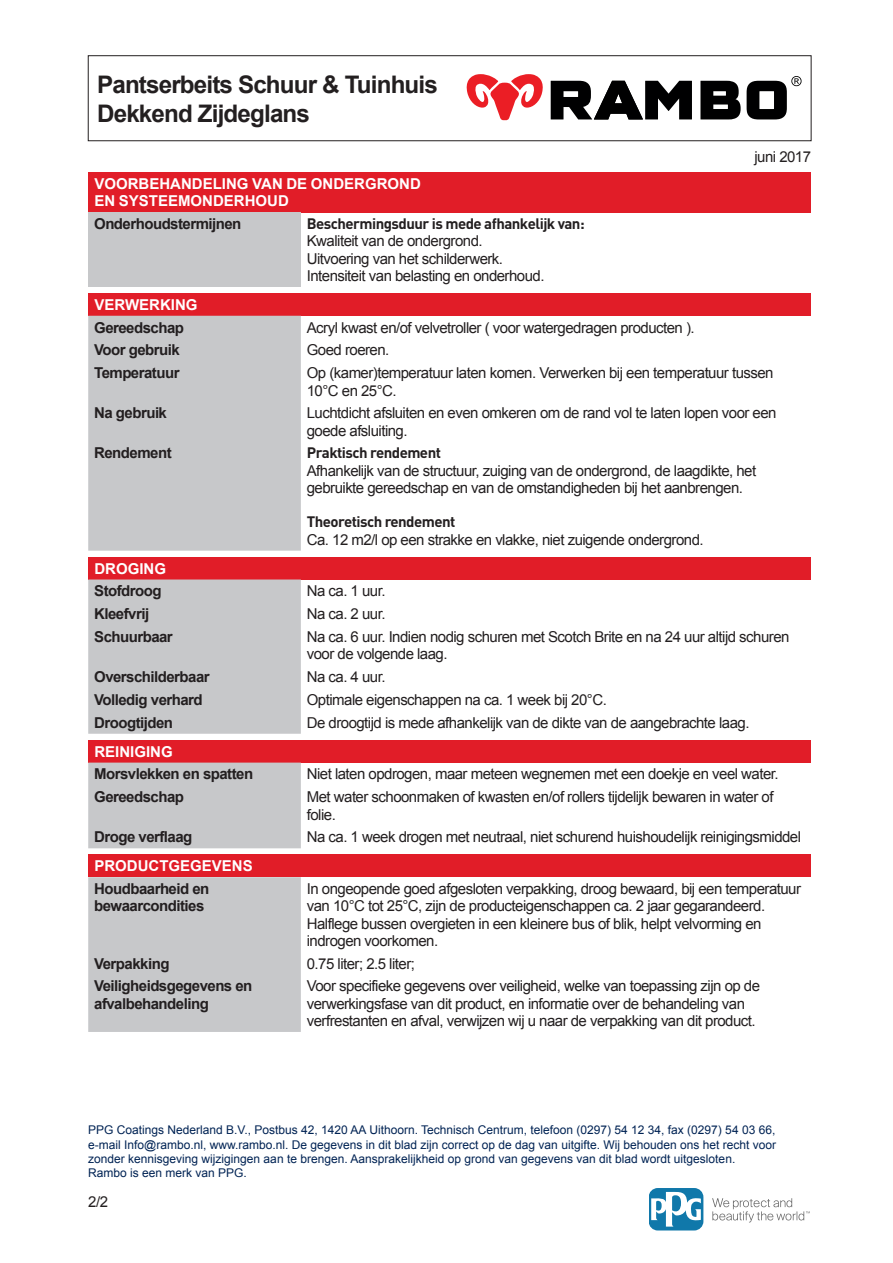
<style>
.page{position:relative;width:893px;height:1263px;background:#fff}
.page>*{position:absolute;margin:0;border:0;box-sizing:border-box;transform-origin:0 0}
.t1{font:700 24.15px/29.1px "Arial";letter-spacing:-.035em;color:#231f20}
.BODY{font:15px/17.2px "Arial";letter-spacing:-.035em;color:#231f20}
.KOP{font:700 15px/17.2px "Arial";letter-spacing:-.035em;color:#231f20}
.TITEL{font:700 15px/17.2px "Arial";color:#fff}
.t2{font:12px/14.4px "Arial";color:#002354}
.s1{font-family:"DIN";font-weight:700}
</style>
<div class="page">
<svg style="left:712px;top:1198px;width:98px;height:24px"></svg>
<div style="left:649px;top:1188px;width:54px;height:42px;background:#1078aa;border-radius:9px"></div>
<svg style="left:651px;top:1191px;width:50px;height:35px"></svg>
<div style="left:88px;top:55px;width:723px;height:86px;border:1px solid #231f20"></div>
<svg style="left:467px;top:74px;width:76px;height:46px"></svg>
<svg style="left:551px;top:81px;width:141px;height:38px"></svg>
<svg style="left:700px;top:81px;width:41px;height:38px;background:#272728"></svg>
<svg style="left:747px;top:76px;width:54px;height:43px"></svg>
<div style="left:88px;top:172px;width:723px;height:40px;background:#e11d28"></div>
<div style="left:88px;top:212px;width:213px;height:75px;background:#c7c8ca"></div>
<div style="left:88px;top:293px;width:723px;height:23px;background:#e11d28"></div>
<div style="left:88px;top:316px;width:213px;height:235px;background:#c7c8ca"></div>
<div style="left:88px;top:557px;width:723px;height:22px;background:#e11d28"></div>
<div style="left:88px;top:579px;width:213px;height:155px;background:#c7c8ca"></div>
<div style="left:88px;top:740px;width:723px;height:23px;background:#e11d28"></div>
<div style="left:88px;top:763px;width:213px;height:85px;background:#c7c8ca"></div>
<div style="left:88px;top:854px;width:723px;height:23px;background:#e11d28"></div>
<div style="left:88px;top:877px;width:213px;height:155px;background:#c7c8ca"></div>
<h1 class="t1" style="left:97px;top:70px;width:342px">Pantserbeits Schuur &amp; Tuinhuis<br>Dekkend Zijdeglans</h1>
<p class="BODY" style="left:754px;top:148px;width:58px">juni 2017</p>
<p class="TITEL" style="left:94px;top:175px;width:328px">VOORBEHANDELING VAN DE ONDERGROND<br>EN SYSTEEMONDERHOUD</p>
<p class="KOP" style="left:94px;top:215px;width:149px">Onderhoudstermijnen</p>
<p class="BODY" style="left:307px;top:215px;width:279px"><span class="s1">Beschermingsduur is mede afhankelijk van:<br></span>Kwaliteit van de ondergrond.<br>Uitvoering van het schilderwerk.<br>Intensiteit van belasting en onderhoud.</p>
<p class="TITEL" style="left:94px;top:296px;width:105px">VERWERKING</p>
<p class="KOP" style="left:94px;top:319px;width:91px">Gereedschap</p>
<p class="BODY" style="left:307px;top:319px;width:389px">Acryl kwast en/of velvetroller ( voor watergedragen producten ).</p>
<p class="KOP" style="left:94px;top:342px;width:87px">Voor gebruik</p>
<p class="BODY" style="left:307px;top:341px;width:84px">Goed roeren.</p>
<p class="KOP" style="left:94px;top:365px;width:87px">Temperatuur</p>
<p class="BODY" style="left:307px;top:364px;width:468px">Op (kamer)temperatuur laten komen. Verwerken bij een temperatuur tussen<br>10°C en 25°C.</p>
<p class="KOP" style="left:94px;top:405px;width:74px">Na gebruik</p>
<p class="BODY" style="left:307px;top:404px;width:471px">Luchtdicht afsluiten en even omkeren om de rand vol te laten lopen voor een goede afsluiting.</p>
<p class="KOP" style="left:94px;top:445px;width:79px">Rendement</p>
<p class="BODY" style="left:307px;top:444px;width:451px"><span class="s1">Praktisch rendement<br></span>Afhankelijk van de structuur, zuiging van de ondergrond, de laagdikte, het gebruikte gereedschap en van de omstandigheden bij het aanbrengen.</p>
<p class="BODY" style="left:307px;top:513px;width:398px"><span class="s1">Theoretisch rendement<br></span>Ca. 12 m2/l op een strakke en vlakke, niet zuigende ondergrond.</p>
<p class="TITEL" style="left:94px;top:560px;width:73px">DROGING</p>
<p class="KOP" style="left:94px;top:583px;width:69px">Stofdroog</p>
<p class="BODY" style="left:307px;top:582px;width:80px">Na ca. 1 uur.</p>
<p class="KOP" style="left:94px;top:605px;width:56px">Kleefvrij</p>
<p class="BODY" style="left:307px;top:605px;width:80px">Na ca. 2 uur.</p>
<p class="KOP" style="left:94px;top:628px;width:80px">Schuurbaar</p>
<p class="BODY" style="left:307px;top:628px;width:484px">Na ca. 6 uur. Indien nodig schuren met Scotch Brite en na 24 uur altijd schuren voor de volgende laag.</p>
<p class="KOP" style="left:94px;top:668px;width:117px">Overschilderbaar</p>
<p class="BODY" style="left:307px;top:668px;width:80px">Na ca. 4 uur.</p>
<p class="KOP" style="left:94px;top:691px;width:110px">Volledig verhard</p>
<p class="BODY" style="left:307px;top:691px;width:302px">Optimale eigenschappen na ca. 1 week bij 20°C.</p>
<p class="KOP" style="left:94px;top:714px;width:80px">Droogtijden</p>
<p class="BODY" style="left:307px;top:714px;width:444px">De droogtijd is mede afhankelijk van de dikte van de aangebrachte laag.</p>
<p class="TITEL" style="left:94px;top:743px;width:80px">REINIGING</p>
<p class="KOP" style="left:94px;top:766px;width:161px">Morsvlekken en spatten</p>
<p class="BODY" style="left:307px;top:765px;width:473px">Niet laten opdrogen, maar meteen wegnemen met een doekje en veel water.</p>
<p class="KOP" style="left:94px;top:788px;width:91px">Gereedschap</p>
<p class="BODY" style="left:307px;top:788px;width:468px">Met water schoonmaken of kwasten en/of rollers tijdelijk bewaren in water of folie.</p>
<p class="KOP" style="left:94px;top:829px;width:100px">Droge verflaag</p>
<p class="BODY" style="left:307px;top:828px;width:496px">Na ca. 1 week drogen met neutraal, niet schurend huishoudelijk reinigingsmiddel</p>
<p class="TITEL" style="left:94px;top:857px;width:160px">PRODUCTGEGEVENS</p>
<p class="KOP" style="left:94px;top:880px;width:117px">Houdbaarheid en bewaarcondities</p>
<p class="BODY" style="left:307px;top:880px;width:496px">In ongeopende goed afgesloten verpakking, droog bewaard, bij een temperatuur van 10°C tot 25°C, zijn de producteigenschappen ca. 2 jaar gegarandeerd.<br>Halflege bussen overgieten in een kleinere bus of blik, helpt velvorming en indrogen voorkomen.</p>
<p class="KOP" style="left:94px;top:955px;width:77px">Verpakking</p>
<p class="BODY" style="left:307px;top:955px;width:110px">0.75 liter; 2.5 liter;</p>
<p class="KOP" style="left:94px;top:978px;width:160px">Veiligheidsgegevens en afvalbehandeling</p>
<p class="BODY" style="left:307px;top:977px;width:455px">Voor specifieke gegevens over veiligheid, welke van toepassing zijn op de verwerkingsfase van dit product, en informatie over de behandeling van verfrestanten en afval, verwijzen wij u naar de verpakking van dit product.</p>
<p class="t2" style="left:88px;top:1123px;width:689px">PPG Coatings Nederland B.V., Postbus 42, 1420 AA Uithoorn. Technisch Centrum, telefoon (0297) 54 12 34, fax (0297) 54 03 66, e-mail Info@rambo.nl, www.rambo.nl. De gegevens in dit blad zijn correct op de dag van uitgifte. Wij behouden ons het recht voor zonder kennisgeving wijzigingen aan te brengen. Aansprakelijkheid op grond van gegevens van dit blad wordt uitgesloten.<br>Rambo is een merk van PPG.</p>
<p class="BODY" style="left:88px;top:1192px;width:21px">2/2</p>
</div>
